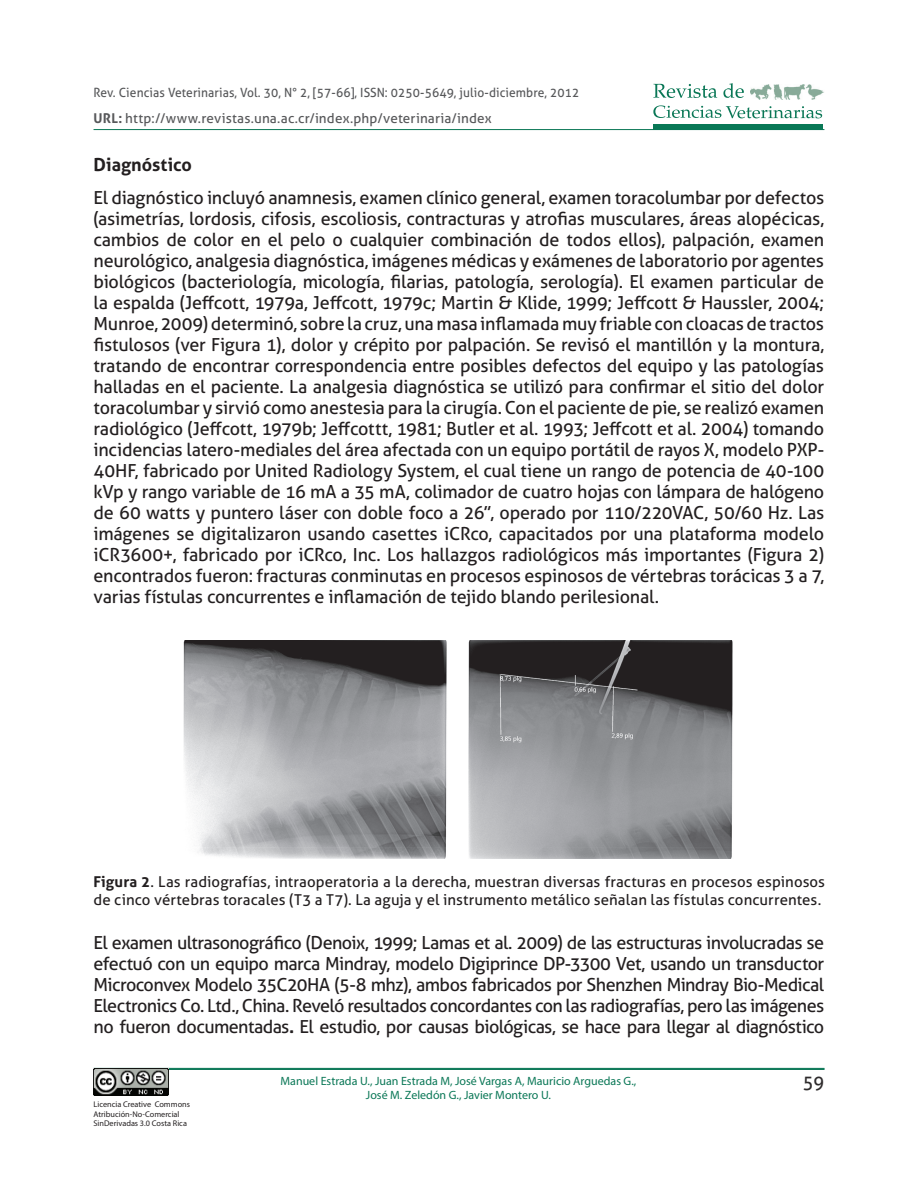
<style>
.page{position:relative;width:918px;height:1188px;background:#fff}
.page>*{position:absolute;margin:0;border:0;box-sizing:border-box;transform-origin:0 0}
.t1{font:19.05px "Aller";color:#2e2b2c;scale:.94 1}
.t2{font:18px/21px "Aller";letter-spacing:-.02em;color:#231f20;text-align:justify}
.t3{font:700 18px "Aller";color:#231f20}
.t4{font:15px/18px "Aller";letter-spacing:.005em;color:#231f20}
.t5{font:13.5px "Aller";letter-spacing:.01em;color:#57585a}
.t6{font:12.75px "Aller";letter-spacing:.01em;color:#57585a;scale:.94 1}
.t7{font:12px "Myriad Pro";color:#0a7756}
.t8{font:8.25px/9.8px "Myriad Pro";color:#231f20}
.s1{font-weight:700}
</style>
<div class="page">
<svg style="left:653px;top:84px;width:64px;height:14px"></svg>
<svg style="left:723px;top:83px;width:21px;height:15px"></svg>
<svg style="left:653px;top:105px;width:169px;height:13px"></svg>
<img style="left:653px;top:125px;width:169px;height:4px">
<img style="left:751px;top:84px;width:73px;height:15px">
<hr style="left:94px;top:129px;width:730px;height:1px;background:#0a7756">
<hr style="left:94px;top:1069px;width:730px;height:1px;background:#0a7756">
<hr style="left:94px;top:1068px;width:730px;height:1px;background:#0a7756">
<img style="left:94px;top:1069px;width:75px;height:26px">
<img style="left:184px;top:640px;width:263px;height:219px">
<img style="left:469px;top:640px;width:264px;height:219px">
<p class="t6" style="left:94px;top:85px;width:518px">Rev. Ciencias Veterinarias, Vol. 30, N° 2, [57-66], ISSN: 0250-5649, julio-diciembre, 2012</p>
<p class="t5" style="left:94px;top:110px;width:400px"><span class="s1">URL:</span> http://www.revistas.una.ac.cr/index.php/veterinaria/index</p>
<p class="t3" style="left:94px;top:153px;width:100px">Diagnóstico</p>
<p class="t2" style="left:94px;top:187px;width:732px">El diagnóstico incluyó anamnesis, examen clínico general, examen toracolumbar por defectos (asimetrías, lordosis, cifosis, escoliosis, contracturas y atrofias musculares, áreas alopécicas, cambios de color en el pelo o cualquier combinación de todos ellos), palpación, examen neurológico, analgesia diagnóstica, imágenes médicas y exámenes de laboratorio por agentes biológicos (bacteriología, micología, filarias, patología, serología). El examen particular de la espalda (Jeffcott, 1979a, Jeffcott, 1979c; Martin &amp; Klide, 1999; Jeffcott &amp; Haussler, 2004; Munroe, 2009) determinó, sobre la cruz, una masa inflamada muy friable con cloacas de tractos fistulosos (ver Figura 1), dolor y crépito por palpación. Se revisó el mantillón y la montura, tratando de encontrar correspondencia entre posibles defectos del equipo y las patologías halladas en el paciente. La analgesia diagnóstica se utilizó para confirmar el sitio del dolor toracolumbar y sirvió como anestesia para la cirugía. Con el paciente de pie, se realizó examen radiológico (Jeffcott, 1979b; Jeffcottt, 1981; Butler et al. 1993; Jeffcott et al. 2004) tomando incidencias latero-mediales del área afectada con un equipo portátil de rayos X, modelo PXP-40HF, fabricado por United Radiology System, el cual tiene un rango de potencia de 40-100 kVp y rango variable de 16 mA a 35 mA, colimador de cuatro hojas con lámpara de halógeno de 60 watts y puntero láser con doble foco a 26”, operado por 110/220VAC, 50/60 Hz. Las imágenes se digitalizaron usando casettes iCRco, capacitados por una plataforma modelo iCR3600+, fabricado por iCRco, Inc. Los hallazgos radiológicos más importantes (Figura 2) encontrados fueron: fracturas conminutas en procesos espinosos de vértebras torácicas 3 a 7, varias fístulas concurrentes e inflamación de tejido blando perilesional.</p>
<p class="t4" style="left:94px;top:873px;width:733px"><span class="s1">Figura 2</span>. Las radiografías, intraoperatoria a la derecha, muestran diversas fracturas en procesos espinosos de cinco vértebras toracales (T3 a T7). La aguja y el instrumento metálico señalan las fístulas concurrentes.</p>
<p class="t2" style="left:94px;top:932px;width:732px">El examen ultrasonográfico (Denoix, 1999; Lamas et al. 2009) de las estructuras involucradas se efectuó con un equipo marca Mindray, modelo Digiprince DP-3300 Vet, usando un transductor Microconvex Modelo 35C20HA (5-8 mhz), ambos fabricados por Shenzhen Mindray Bio-Medical Electronics Co. Ltd., China. Reveló resultados concordantes con las radiografías, pero las imágenes no fueron documentadas<span class="s1">.</span> El estudio, por causas biológicas, se hace para llegar al diagnóstico</p>
<p class="t8" style="left:94px;top:1099px;width:98px">Licencia Creative Commons<br>Atribución-No-Comercial<br>SinDerivadas 3.0 Costa Rica</p>
<p class="t7" style="left:281px;top:1074px;width:357px">Manuel Estrada U., Juan Estrada M, José Vargas A, Mauricio Arguedas G.,</p>
<p class="t1" style="left:803px;top:1071px;width:25px">59</p>
<p class="t7" style="left:366px;top:1087px;width:187px">José M. Zeledón G., Javier Montero U.</p>
</div>
